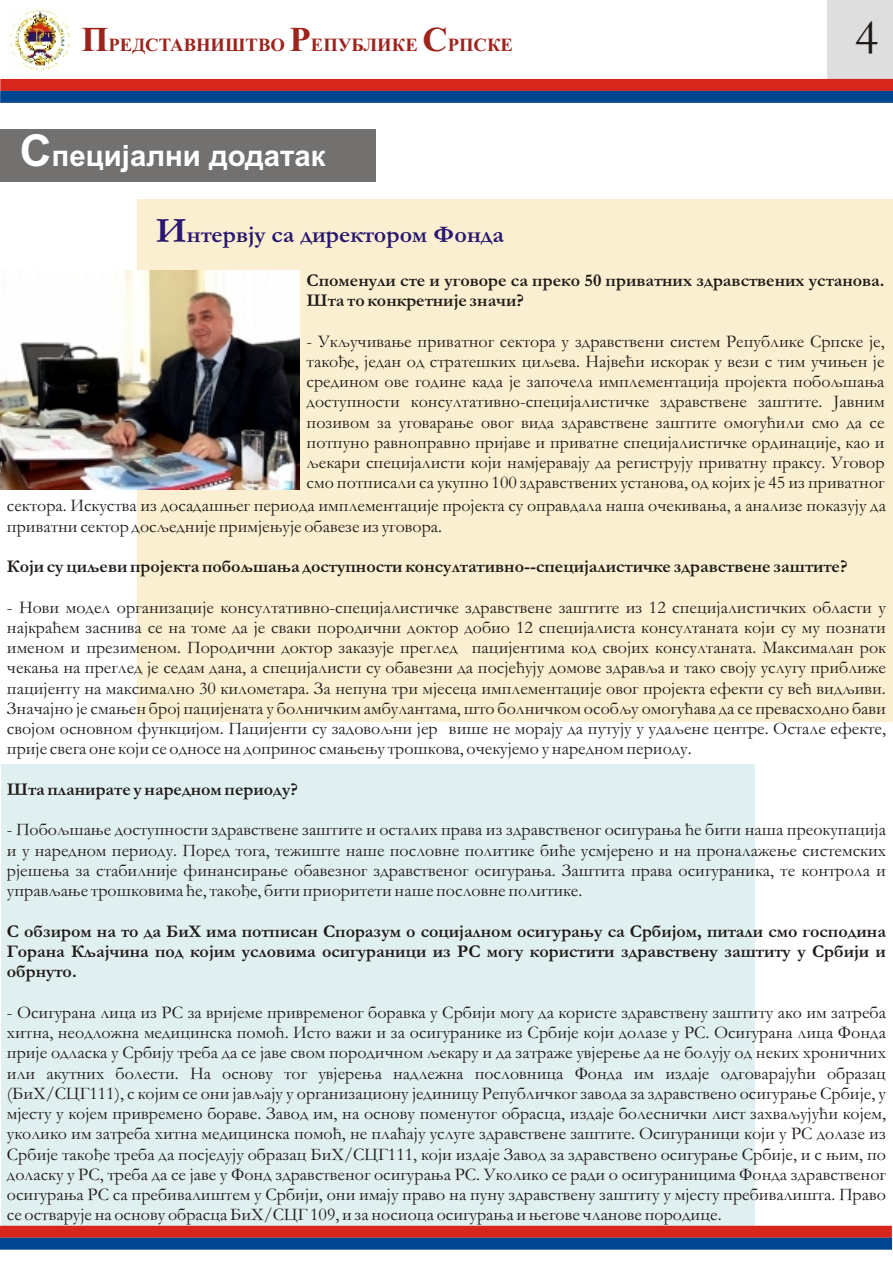
<style>
.page{position:relative;width:893px;height:1263px;background:#fff}
.page>*{position:absolute;margin:0;border:0;box-sizing:border-box;transform-origin:0 0}
.t1{font:49.5px "Garamond";color:#1f1a17}
.t2{font:700 29.4px "Arial";color:#fff}
.t3{font:700 24px "Garamond";color:#291770}
.t4{font:700 18.6px "Times New Roman";color:#9c241c}
.t5{font:18px/20.2px "Garamond";color:#1f1a17;text-align:justify}
.t6{font:700 18px/20.2px "Garamond";color:#1f1a17}
.s1{font-size:34.95px}
.s2{font-size:44.1px}
.s3{font-size:36px}
</style>
<div class="page">
<div style="left:1px;top:764px;width:754px;height:468px;background:#e0f0f0"></div>
<div style="left:137px;top:199px;width:756px;height:522px;background:#faf0d1"></div>
<div style="left:827px;top:1px;width:66px;height:87px;background:#dedede"></div>
<div style="left:0;top:1226px;width:892px;height:12px;background:#d9261c"></div>
<div style="left:0;top:1238px;width:892px;height:12px;background:#00458f"></div>
<img style="left:9px;top:9px;width:62px;height:61px">
<div style="left:0;top:79px;width:893px;height:12px;background:#d9261c"></div>
<div style="left:0;top:91px;width:893px;height:12px;background:#00458f"></div>
<div style="left:0;top:129px;width:375px;height:53px;background:#737070"></div>
<img style="left:0;top:271px;width:300px;height:219px">
<p class="t4" style="left:81px;top:38px;width:433px"><span class="s1">П</span>РЕДСТАВНИШТВО <span class="s1">Р</span>ЕПУБЛИКЕ <span class="s1">С</span>РПСКЕ</p>
<h1 class="t1" style="left:855px;top:21px;width:25px">4</h1>
<h2 class="t2" style="left:20px;top:145px;width:307px"><span class="s2">С</span>пецијални додатак</h2>
<h3 class="t3" style="left:156px;top:226px;width:350px"><span class="s3">И</span>нтервју са директором Фонда</h3>
<p class="t6" style="left:307px;top:272px;width:579px">Споменули сте и уговоре са преко 50 приватних здравствених установа.<br>Шта то конкретније значи?</p>
<p class="t5" style="left:307px;top:333px;width:579px">- Укључивање приватног сектора у здравствени систем Републике Српске је, такође, један од стратешких циљева. Највећи искорак у вези с тим учињен је средином ове године када је започела имплементација пројекта побољшања доступности консултативно-специјалистичке здравствене заштите. Јавним позивом за уговарање овог вида здравствене заштите омогућили смо да се потпуно равноправно пријаве и приватне специјалистичке ординације, као и љекари специјалисти који намјеравају да региструју приватну праксу. Уговор смо потписали са укупно 100 здравствених установа, од којих је 45 из приватног</p>
<p class="t5" style="left:7px;top:498px;width:881px">сектора. Искуства из досадашњег периода имплементације пројекта су оправдала наша очекивања, а анализе показују да приватни сектор досљедније примјењује обавезе из уговора.</p>
<p class="t6" style="left:7px;top:558px;width:842px">Који су циљеви пројекта побољшања доступности консултативно--специјалистичке здравствене заштите?</p>
<p class="t5" style="left:7px;top:599px;width:881px">- Нови модел организације консултативно-специјалистичке здравствене заштите из 12 специјалистичких области у најкраћем заснива се на томе да је сваки породични доктор добио 12 специјалиста консултаната који су му познати именом и презименом. Породични доктор заказује преглед пацијентима код својих консултаната. Максималан рок чекања на преглед је седам дана, а специјалисти су обавезни да посјећују домове здравља и тако своју услугу приближе пацијенту на максимално 30 километара. За непуна три мјесеца имплементације овог пројекта ефекти су већ видљиви.<br>Значајно је смањен број пацијената у болничким амбулантама, што болничком особљу омогућава да се превасходно бави својом основном функцијом. Пацијенти су задовољни јер више не морају да путују у удаљене центре. Остале ефекте, прије свега оне који се односе на допринос смањењу трошкова, очекујемо у наредном периоду.</p>
<p class="t6" style="left:7px;top:781px;width:292px">Шта планирате у наредном периоду?</p>
<p class="t5" style="left:7px;top:822px;width:881px">- Побољшање доступности здравствене заштите и осталих права из здравственог осигурања ће бити наша преокупација и у наредном периоду. Поред тога, тежиште наше пословне политике биће усмјерено и на проналажење системских рјешења за стабилније финансирање обавезног здравственог осигурања. Заштита права осигураника, те контрола и управљање трошковима ће, такође, бити приоритети наше пословне политике.</p>
<p class="t6" style="left:7px;top:923px;width:880px;text-align:justify">С обзиром на то да БиХ има потписан Споразум о социјалном осигурању са Србијом, питали смо господина Горана Кљајчина под којим условима осигураници из РС могу користити здравствену заштиту у Србији и обрнуто.</p>
<p class="t5" style="left:7px;top:1004px;width:881px">- Осигурана лица из РС за вријеме привременог боравка у Србији могу да користе здравствену заштиту ако им затреба хитна, неодложна медицинска помоћ. Исто важи и за осигуранике из Србије који долазе у РС. Осигурана лица Фонда прије одласка у Србију треба да се јаве свом породичном љекару и да затраже увјерење да не болују од неких хроничних или акутних болести. На основу тог увјерења надлежна пословница Фонда им издаје одговарајући образац (БиХ/СЦГ111), с којим се они јављају у организациону јединицу Републичког завода за здравствено осигурање Србије, у мјесту у којем привремено бораве. Завод им, на основу поменутог обрасца, издаје болеснички лист захваљујући којем, уколико им затреба хитна медицинска помоћ, не плаћају услуге здравствене заштите. Осигураници који у РС долазе из Србије такође треба да посједују образац БиХ/СЦГ111, који издаје Завод за здравствено осигурање Србије, и с њим, по доласку у РС, треба да се јаве у Фонд здравственог осигурања РС. Уколико се ради о осигураницима Фонда здравственог осигурања РС са пребивалиштем у Србији, они имају право на пуну здравствену заштиту у мјесту пребивалишта. Право се остварује на основу обрасца БиХ/СЦГ 109, и за носиоца осигурања и његове чланове породице.</p>
</div>
